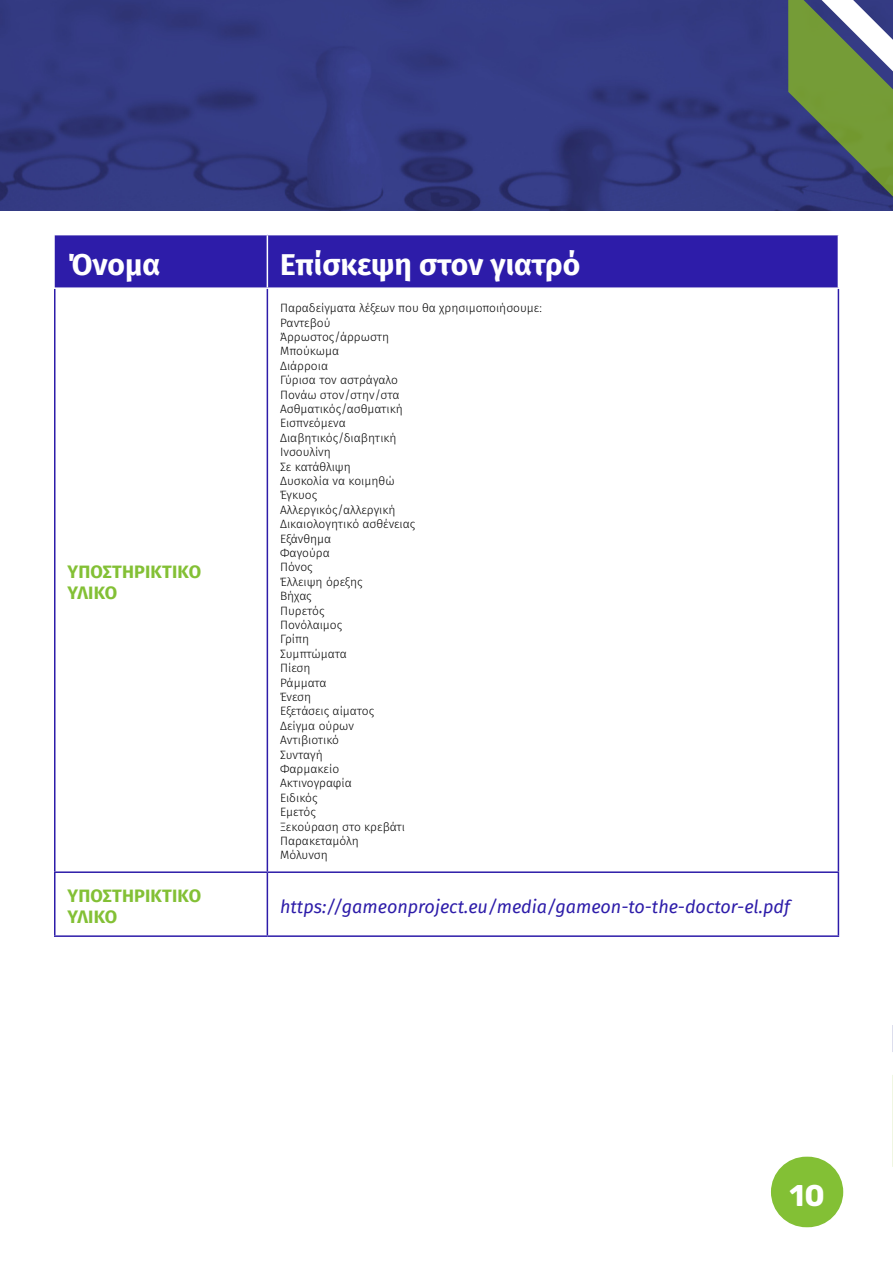
<style>
.page{position:relative;width:893px;height:1263px;background:#fff}
.page>*{position:absolute;margin:0;border:0;box-sizing:border-box;transform-origin:0 0}
.t1{font:700 30px "Fira Sans";color:#fff}
.t2{font:700 30px "Rubik";color:#fff}
.t3{font:italic 18px "Fira Sans";color:#2d1ca9}
.t4{font:700 18px/21.6px "Fira Sans";letter-spacing:.01em;color:#83c035}
.t5{font:300 12px/14.4px "Fira Sans";color:#000}
</style>
<div class="page">
<svg style="left:892px;top:1025px;width:1px;height:142px"></svg>
<div style="left:771px;top:1157px;width:72px;height:70px;background:#83c035;border-radius:35px"></div>
<img style="left:0;top:0;width:788px;height:210px">
<svg style="left:788px;top:0;width:105px;height:211px;background:#627864"></svg>
<div style="left:55px;top:235px;width:783px;height:52px;background:#2d1ca9"></div>
<hr style="left:838px;top:289px;width:1px;height:582px;background:#2d1ca9">
<hr style="left:267px;top:871px;width:572px;height:2px;background:#2d1ca9">
<hr style="left:838px;top:873px;width:1px;height:62px;background:#2d1ca9">
<hr style="left:267px;top:935px;width:572px;height:2px;background:#2d1ca9">
<hr style="left:267px;top:235px;width:1px;height:52px;background:#fff">
<hr style="left:54px;top:289px;width:2px;height:582px;background:#2d1ca9">
<hr style="left:267px;top:289px;width:1px;height:582px;background:#2d1ca9">
<hr style="left:54px;top:871px;width:213px;height:2px;background:#2d1ca9">
<hr style="left:54px;top:873px;width:2px;height:62px;background:#2d1ca9">
<hr style="left:267px;top:873px;width:1px;height:62px;background:#2d1ca9">
<hr style="left:54px;top:935px;width:213px;height:2px;background:#2d1ca9">
<h1 class="t1" style="left:68px;top:240px;width:95px">Όνομα</h1>
<h1 class="t1" style="left:280px;top:240px;width:302px">Επίσκεψη στον γιατρό</h1>
<h2 class="t4" style="left:68px;top:559px;width:134px">ΥΠΟΣΤΗΡΙΚΤΙΚΌ<br>ΥΛΙΚΌ</h2>
<p class="t5" style="left:280px;top:301px;width:263px">Παραδείγματα λέξεων που θα χρησιμοποιήσουμε:<br>Ραντεβού<br>Άρρωστος/άρρωστη<br>Μπούκωμα<br>Διάρροια<br>Γύρισα τον αστράγαλο<br>Πονάω στον/στην/στα<br>Ασθματικός/ασθματική<br>Εισπνεόμενα<br>Διαβητικός/διαβητική<br>Ινσουλίνη<br>Σε κατάθλιψη<br>Δυσκολία να κοιμηθώ<br>Έγκυος<br>Αλλεργικός/αλλεργική<br>Δικαιολογητικό ασθένειας<br>Εξάνθημα<br>Φαγούρα<br>Πόνος<br>Έλλειψη όρεξης<br>Βήχας<br>Πυρετός<br>Πονόλαιμος<br>Γρίπη<br>Συμπτώματα<br>Πίεση<br>Ράμματα<br>Ένεση<br>Εξετάσεις αίματος<br>Δείγμα ούρων<br>Αντιβιοτικό<br>Συνταγή<br>Φαρμακείο<br>Ακτινογραφία<br>Ειδικός<br>Εμετός<br>Ξεκούραση στο κρεβάτι<br>Παρακεταμόλη<br>Μόλυνση</p>
<h2 class="t4" style="left:68px;top:883px;width:134px">ΥΠΟΣΤΗΡΙΚΤΙΚΌ<br>ΥΛΙΚΌ</h2>
<h2 class="t3" style="left:280px;top:893px;width:511px">https://gameonproject.eu/media/gameon-to-the-doctor-el.pdf</h2>
<h1 class="t2" style="left:789px;top:1179px;width:37px">10</h1>
</div>
